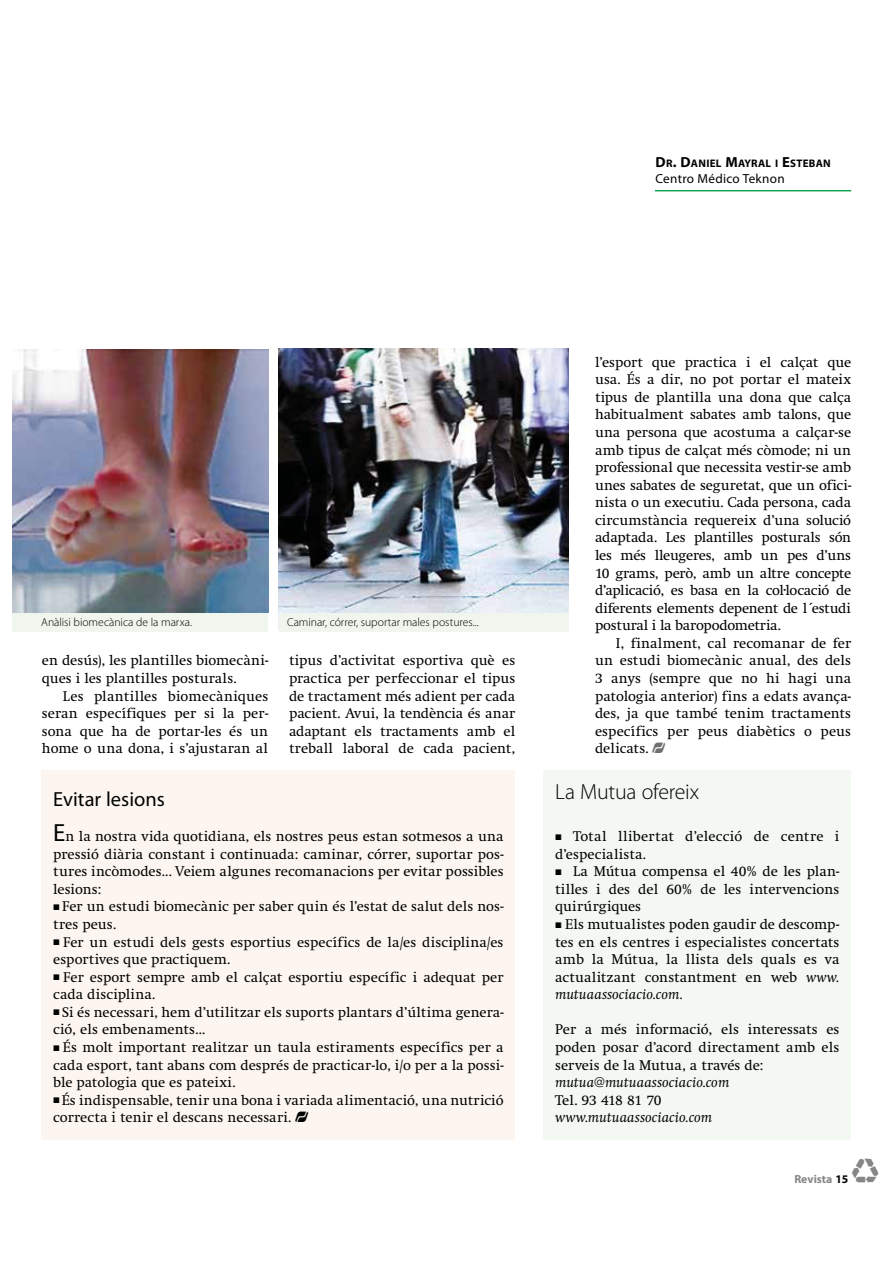
<style>
.page{position:relative;width:893px;height:1263px;background:#fff}
.page>*{position:absolute;margin:0;border:0;box-sizing:border-box;transform-origin:0 0}
.t1{font:30.75px "Butlleti";color:#878686}
.t2{font:300 21.9px "Myriad Pro";letter-spacing:-.015em;color:#010202}
.t3{font:20.55px "Myriad Pro";color:#010202}
.t4{font:14.7px/17.5px "Swift";color:#010202;text-align:justify}
.t5{font:italic 14.7px "Swift";letter-spacing:.01em;color:#010202}
.t6{font:14.7px "Swift";letter-spacing:-.02em;color:#010202}
.t7{font:13.2px "Myriad Pro";letter-spacing:.02em;color:#010202}
.t8{font:300 11.7px "Myriad Pro";letter-spacing:-.005em;color:#010202}
.t9{font:700 11.7px "Myriad Pro";color:#878686}
.t10{font:700 10.95px "Myriad Pro";letter-spacing:.025em;color:#010202}
.s1{font-size:14.7px}
.s2{font-family:"Myriad Pro";font-size:24.9px}
.s3{font-family:"Mathematical Pi Six";font-size:8.1px}
.s4{font-family:"logo Socinegre"}
.s5{font-family:"logo Socinegre";color:#6f6f6f}
.s6{font-style:italic}
.s7{color:#010202}
</style>
<div class="page">
<hr style="left:655px;top:190px;width:196px;height:1px;background:#0ea64a">
<div style="left:543px;top:771px;width:308px;height:369px;background:#f3f8f3"></div>
<div style="left:42px;top:771px;width:473px;height:369px;background:#fdf6f0"></div>
<img style="left:12px;top:349px;width:256px;height:264px">
<img style="left:279px;top:348px;width:290px;height:265px">
<div style="left:13px;top:613px;width:255px;height:18px;background:#f0f6ee"></div>
<div style="left:279px;top:613px;width:290px;height:18px;background:#f0f6ee"></div>
<p class="t10" style="left:655px;top:157px;width:177px"><span class="s1">D</span>R<span class="s1">. D</span>ANIEL <span class="s1">M</span>AYRAL I <span class="s1">E</span>STEBAN</p>
<p class="t7" style="left:655px;top:171px;width:131px">Centro Médico Teknon</p>
<p class="t8" style="left:41px;top:618px;width:152px">Anàlisi biomecànica de la marxa.</p>
<p class="t8" style="left:287px;top:618px;width:193px">Caminar, córrer, suportar males postures...</p>
<p class="t4" style="left:42px;top:653px;width:228px">en desús), les plantilles biomecàni&shy;ques i les plantilles posturals.</p>
<p class="t4" style="left:42px;top:688px;width:228px;text-indent:21px">Les plantilles biomecàniques seran específiques per si la per&shy;sona que ha de portar-les és un home o una dona, i s’ajustaran al</p>
<p class="t4" style="left:289px;top:653px;width:228px">tipus d’activitat esportiva què es practica per perfeccionar el tipus de tractament més adient per cada pacient. Avui, la tendència és anar adaptant els tractaments amb el treball laboral de cada pacient,</p>
<h3 class="t3" style="left:53px;top:787px;width:113px">Evitar lesions</h3>
<p class="t4" style="left:53px;top:829px;width:452px"><span class="s2">E</span>n la nostra vida quotidiana, els nostres peus estan sotmesos a una pressió diària constant i continuada: caminar, córrer, suportar pos&shy;tures incòmodes... Veiem algunes recomanacions per evitar possibles lesions:</p>
<p class="t4" style="left:53px;top:899px;width:452px"><span class="s3">-</span> Fer un estudi biomecànic per saber quin és l’estat de salut dels nos&shy;tres peus.</p>
<p class="t4" style="left:53px;top:934px;width:452px"><span class="s3">-</span> Fer un estudi dels gests esportius específics de la/es disciplina/es esportives que practiquem.</p>
<p class="t4" style="left:53px;top:969px;width:452px"><span class="s3">-</span> Fer esport sempre amb el calçat esportiu específic i adequat per cada disciplina.</p>
<p class="t4" style="left:53px;top:1005px;width:452px"><span class="s3">-</span> Si és necessari, hem d’utilitzar els suports plantars d’última genera&shy;ció, els embenaments...</p>
<p class="t4" style="left:53px;top:1040px;width:452px"><span class="s3">-</span> És molt important realitzar un taula estiraments específics per a cada esport, tant abans com després de practicar-lo, i/o per a la possi&shy;ble patologia que es pateixi.</p>
<p class="t4" style="left:53px;top:1092px;width:452px"><span class="s3">-</span> És indispensable, tenir una bona i variada alimentació, una nutrició correcta i tenir el descans necessari. <span class="s4">B</span></p>
<p class="t4" style="left:595px;top:354px;width:258px">l’esport que practica i el calçat que usa. És a dir, no pot portar el mateix tipus de plantilla una dona que calça habitualment sabates amb talons, que una persona que acostuma a calçar-se amb tipus de calçat més còmode; ni un professional que necessita vestir-se amb unes sabates de seguretat, que un ofici&shy;nista o un executiu. Cada persona, cada circumstància requereix d’una solució adaptada. Les plantilles posturals són les més lleugeres, amb un pes d’uns 10 grams, però, amb un altre concepte d’aplicació, es basa en la col·locació de diferents elements depenent de l´estudi postural i la baropodometria.</p>
<p class="t4" style="left:595px;top:636px;width:258px;text-indent:21px">I, finalment, cal recomanar de fer un estudi biomecànic anual, des dels 3 anys (sempre que no hi hagi una patologia anterior) fins a edats avança&shy;des, ja que també tenim tractaments específics per peus diabètics o peus delicats. <span class="s5">B</span></p>
<h2 class="t2" style="left:555px;top:783px;width:145px">La Mutua ofereix</h2>
<p class="t4" style="left:555px;top:829px;width:286px"><span class="s3">-</span> Total llibertat d’elecció de centre i d’especialista.</p>
<p class="t4" style="left:555px;top:864px;width:286px"><span class="s3">-</span> La Mútua compensa el 40% de les plan&shy;tilles i des del 60% de les intervencions quirúrgiques</p>
<p class="t4" style="left:555px;top:917px;width:286px"><span class="s3">-</span> Els mutualistes poden gaudir de descomp&shy;tes en els centres i especialistes concertats amb la Mútua, la llista dels quals es va actualitzant constantment en web <span class="s6">www. mutuaassociacio.com.</span></p>
<p class="t4" style="left:555px;top:1022px;width:286px">Per a més informació, els interessats es poden posar d’acord directament amb els serveis de la Mutua, a través de:</p>
<p class="t5" style="left:555px;top:1077px;width:176px">mutua@mutuaassociacio.com</p>
<p class="t6" style="left:555px;top:1094px;width:108px">Tel. 93 418 81 70</p>
<p class="t5" style="left:555px;top:1112px;width:159px">www.mutuaassociacio.com</p>
<h1 class="t1" style="left:851px;top:1155px;width:29px">f</h1>
<p class="t9" style="left:794px;top:1172px;width:56px">Revista <span class="s7">15</span></p>
</div>
